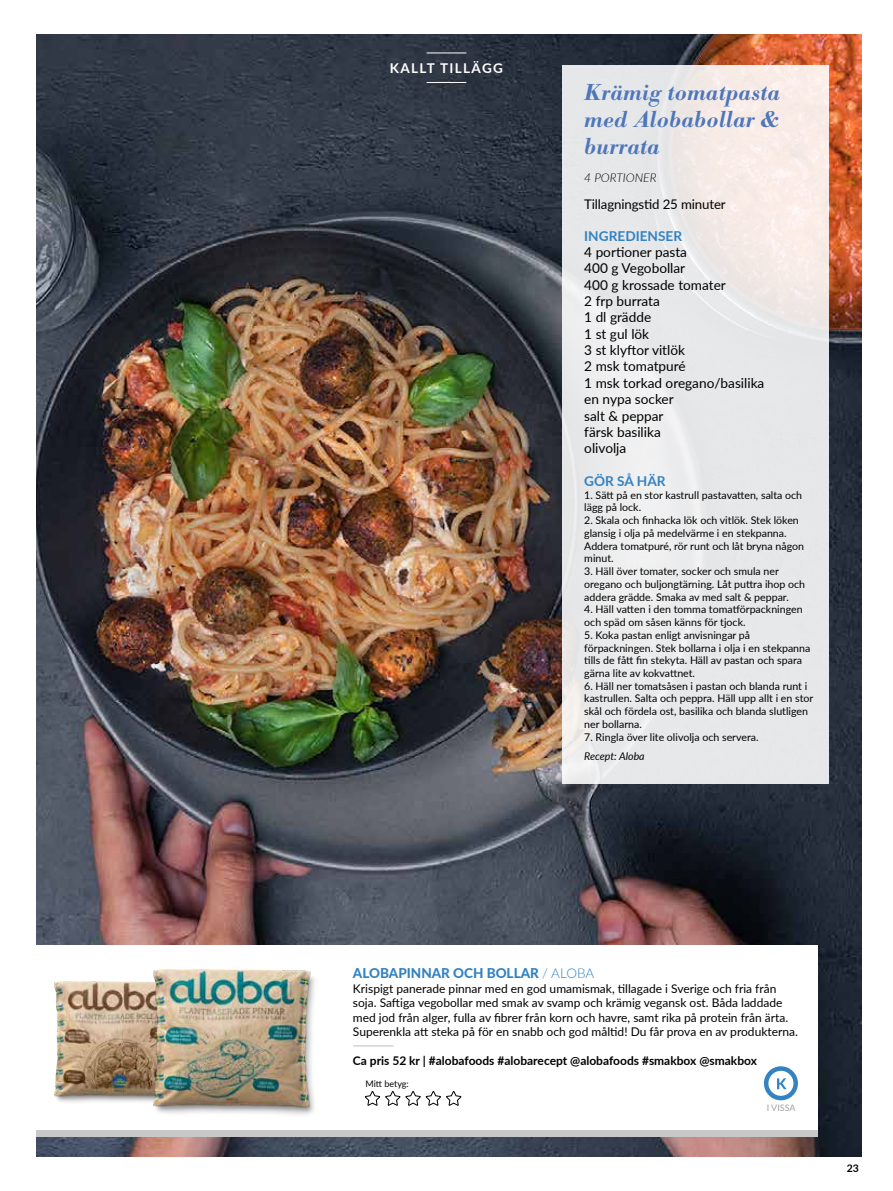
<style>
.page{position:relative;width:893px;height:1191px;background:#fff}
.page>*{position:absolute;margin:0;border:0;box-sizing:border-box;transform-origin:0 0}
.t1{font:italic 500 22.65px/27.3px "Bodoni BE";color:#4e76ba;text-align:justify}
.t2{font:13.65px/16.4px "Lato";color:#000}
.t3{font:700 13.65px "Lato";color:#3382c2}
.t4{font:800 13.5px "Lato";color:#3382c2}
.t5{font:700 13.5px "Lato";letter-spacing:.1em;color:#fff}
.t6{font:13.2px "Lato";letter-spacing:-.01em;color:#000}
.t7{font:italic 300 12.15px "Lato";color:#000}
.t8{font:12px/14.4px "Lato";color:#000}
.t9{font:700 12px "Lato";color:#000}
.t10{font:700 12px "Lato";color:#c8c8c8}
.t11{font:10.65px/12.8px "Lato";color:#000}
.t12{font:italic 10.65px "Lato";color:#000}
.t13{font:700 10.5px "Lato";color:#000}
.t14{font:9px "Lato";color:#000}
.t15{font:9px "Lato";color:#a3a3a3}
.s1{font-weight:300}
</style>
<div class="page">
<img style="left:36px;top:34px;width:825px;height:1123px">
<hr style="left:427px;top:82px;width:39px;height:1px;background:#fff">
<hr style="left:427px;top:53px;width:39px;height:1px;background:#fff">
<div style="left:32px;top:944px;width:786px;height:186px;background:#fff"></div>
<div style="left:36px;top:1130px;width:782px;height:6px;background:#c8c8c8"></div>
<svg style="left:365px;top:1091px;width:97px;height:14px"></svg>
<div style="left:563px;top:66px;width:266px;height:718px;background:linear-gradient(to bottom,#efeae8,#e6e9eb)"></div>
<div style="left:764px;top:1066px;width:34px;height:34px;border:4px solid #3382c2;border-radius:50%"></div>
<svg style="left:777px;top:1078px;width:9px;height:11px"></svg>
<img style="left:54px;top:981px;width:100px;height:124px">
<img style="left:154px;top:969px;width:161px;height:146px">
<p class="t5" style="left:390px;top:58px;width:114px">KALLT TILLÄGG</p>
<h1 class="t1" style="left:584px;top:79px;width:198px">Krämig tomatpasta med Alobabollar &amp; burrata</h1>
<p class="t7" style="left:584px;top:169px;width:74px">4 PORTIONER</p>
<p class="t6" style="left:584px;top:195px;width:143px">Tillagningstid 25 minuter</p>
<p class="t3" style="left:584px;top:225px;width:99px">INGREDIENSER</p>
<p class="t2" style="left:584px;top:243px;width:182px">4 portioner pasta<br>400 g Vegobollar<br>400 g krossade tomater<br>2 frp burrata<br>1 dl grädde<br>1 st gul lök<br>3 st klyftor vitlök<br>2 msk tomatpuré<br>1 msk torkad oregano/basilika en nypa socker<br>salt &amp; peppar<br>färsk basilika<br>olivolja</p>
<p class="t3" style="left:584px;top:471px;width:83px">GÖR SÅ HÄR</p>
<p class="t11" style="left:584px;top:488px;width:219px">1. Sätt på en stor kastrull pastavatten, salta och lägg på lock.</p>
<p class="t11" style="left:584px;top:513px;width:221px">2. Skala och finhacka lök och vitlök. Stek löken glansig i olja på medelvärme i en stekpanna.<br>Addera tomatpuré, rör runt och låt bryna någon minut.</p>
<p class="t11" style="left:584px;top:564px;width:222px">3. Häll över tomater, socker och smula ner oregano och buljongtärning. Låt puttra ihop och addera grädde. Smaka av med salt &amp; peppar.</p>
<p class="t11" style="left:584px;top:602px;width:220px">4. Häll vatten i den tomma tomatförpackningen och späd om såsen känns för tjock.</p>
<p class="t11" style="left:584px;top:628px;width:228px">5. Koka pastan enligt anvisningar på förpackningen. Stek bollarna i olja i en stekpanna tills de fått fin stekyta. Häll av pastan och spara gärna lite av kokvattnet.</p>
<p class="t11" style="left:584px;top:679px;width:231px">6. Häll ner tomatsåsen i pastan och blanda runt i kastrullen. Salta och peppra. Häll upp allt i en stor skål och fördela ost, basilika och blanda slutligen ner bollarna.</p>
<p class="t11" style="left:584px;top:730px;width:176px">7. Ringla över lite olivolja och servera.</p>
<p class="t12" style="left:584px;top:748px;width:62px">Recept: Aloba</p>
<p class="t4" style="left:353px;top:963px;width:243px">ALOBAPINNAR OCH BOLLAR <span class="s1">/ ALOBA</span></p>
<p class="t8" style="left:353px;top:980px;width:446px">Krispigt panerade pinnar med en god umamismak, tillagade i Sverige och fria från soja. Saftiga vegobollar med smak av svamp och krämig vegansk ost. Båda laddade med jod från alger, fulla av fibrer från korn och havre, samt rika på protein från ärta.<br>Superenkla att steka på för en snabb och god måltid! Du får prova en av produkterna.</p>
<p class="t10" style="left:353px;top:1037px;width:43px">—————</p>
<p class="t9" style="left:353px;top:1051px;width:406px">Ca pris 52 kr | #alobafoods #alobarecept @alobafoods #smakbox @smakbox</p>
<p class="t14" style="left:365px;top:1076px;width:45px">Mitt betyg:</p>
<p class="t15" style="left:767px;top:1101px;width:30px">I VISSA</p>
<p class="t13" style="left:847px;top:1160px;width:14px">23</p>
</div>
